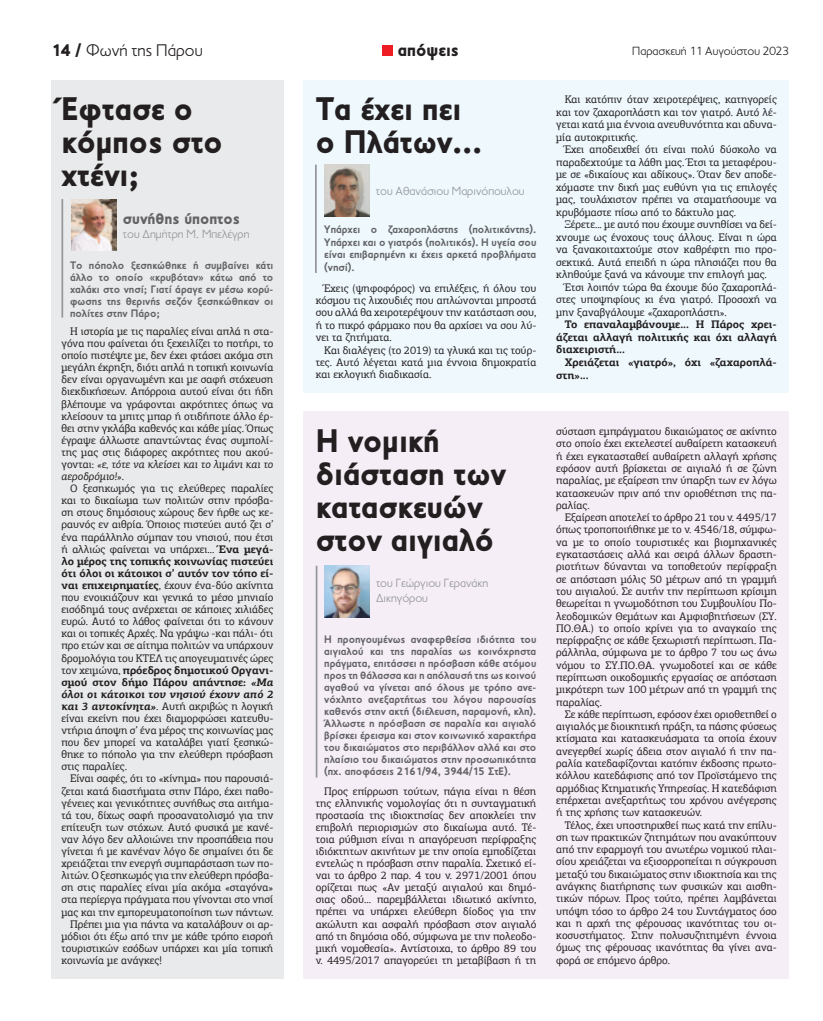
<style>
.page{position:relative;width:823px;height:1021px;background:#fff}
.page>*{position:absolute;margin:0;border:0;box-sizing:border-box;transform-origin:0 0}
.t1{font:900 33px/33px "PF Transport";color:#231f20}
.t2{font:900 17.9px "PF Transport";color:#231f20}
.t3{font:300 17px "PF Transport";color:#231f20}
.t4{font:900 16px "PF Transport";color:#636366}
.t5{font:300 12px/14.4px "PF Transport";color:#939598}
.t6{font:300 12px "PF Transport";color:#231f20}
.t7{font:11px/12.3px "PF Agora Slab Pro";color:#231f20;text-align:justify}
.t8{font:700 11px/12px "PF Transport";color:#636366;text-align:justify}
.t9{font:700 11px/12.5px "PF Agora Slab Pro";color:#231f20;text-align:justify}
.s1{font-weight:900}
.s2{font-style:italic}
.s3{font-weight:700}
.s4{font-weight:700;font-style:italic}
</style>
<div class="page">
<div style="left:382px;top:46px;width:11px;height:10px;background:#ed1d23"></div>
<div style="left:51px;top:80px;width:232px;height:898px;background:#e9eaeb"></div>
<img style="left:71px;top:199px;width:45px;height:52px">
<hr style="left:61px;top:199px;width:2px;height:118px;background:#939598">
<div style="left:303px;top:80px;width:485px;height:313px;background:#eef8fd"></div>
<div style="left:303px;top:411px;width:485px;height:567px;background:#f5eef6"></div>
<img style="left:324px;top:165px;width:45px;height:51px">
<hr style="left:315px;top:165px;width:1px;height:108px;background:#939598">
<img style="left:324px;top:566px;width:45px;height:51px">
<hr style="left:315px;top:566px;width:2px;height:211px;background:#939598">
<h3 class="t3" style="left:51px;top:41px;width:153px"><span class="s1">14 /</span> Φωνή της Πάρου</h3>
<h2 class="t2" style="left:397px;top:40px;width:63px">απόψεις</h2>
<p class="t6" style="left:632px;top:44px;width:158px">Παρασκευή 11 Αυγούστου 2023</p>
<h1 class="t1" style="left:61px;top:92px;width:162px">Έφτασε ο κόμπος στο χτένι;</h1>
<p class="t7" style="left:556px;top:93px;width:222px;text-indent:9px">Και κατόπιν όταν χειροτερέψεις, κατηγορείς και τον ζαχαροπλάστη και τον γιατρό. Αυτό λέ&shy;γεται κατά μια έννοια ανευθυνότητα και αδυνα&shy;μία αυτοκριτικής.</p>
<p class="t7" style="left:556px;top:143px;width:222px;text-indent:9px">Έχει αποδειχθεί ότι είναι πολύ δύσκολο να παραδεχτούμε τα λάθη μας. Έτσι τα μεταφέρου&shy;με σε «δικαίους και αδίκους». Όταν δεν αποδε&shy;χόμαστε την δική μας ευθύνη για τις επιλογές μας, τουλάχιστον πρέπει να σταματήσουμε να κρυβόμαστε πίσω από το δάκτυλο μας.</p>
<p class="t7" style="left:564px;top:218px;width:213px">Ξέρετε... με αυτό που έχουμε συνηθίσει να δεί-</p>
<p class="t7" style="left:556px;top:231px;width:222px">χνουμε ως ένοχους τους άλλους. Είναι η ώρα</p>
<p class="t7" style="left:556px;top:243px;width:222px">να ξανακοιταχτούμε στον καθρέφτη πιο προ-</p>
<p class="t7" style="left:556px;top:256px;width:222px">σεκτικά. Αυτά επειδή η ώρα πλησιάζει που θα</p>
<p class="t7" style="left:556px;top:268px;width:212px">κληθούμε ξανά να κάνουμε την επιλογή μας.</p>
<p class="t7" style="left:564px;top:281px;width:213px">Έτσι λοιπόν τώρα θα έχουμε δύο ζαχαροπλά-</p>
<p class="t7" style="left:556px;top:293px;width:222px">στες υποψηφίους κι ένα γιατρό. Προσοχή να</p>
<p class="t7" style="left:556px;top:306px;width:172px">μην ξαναβγάλουμε «ζαχαροπλάστη».</p>
<p class="t9" style="left:556px;top:318px;width:222px;text-indent:9px">Το επαναλαμβάνουμε... Η Πάρος χρει&shy;άζεται αλλαγή πολιτικής και όχι αλλαγή διαχειριστή...</p>
<p class="t9" style="left:556px;top:356px;width:222px;text-indent:9px">Χρειάζεται «γιατρό», όχι «ζαχαροπλά&shy;στη»...</p>
<h1 class="t1" style="left:315px;top:92px;width:168px;line-height:33.4px">Τα έχει πει ο Πλάτων...</h1>
<p class="t5" style="left:376px;top:184px;width:150px">του Αθανάσιου Μαρινόπουλου</p>
<h3 class="t4" style="left:123px;top:209px;width:118px">συνήθης ύποπτος</h3>
<p class="t5" style="left:123px;top:227px;width:128px">του Δημήτρη Μ. Μπελέγρη</p>
<p class="t8" style="left:324px;top:223px;width:213px;line-height:12.4px">Υπάρχει ο ζαχαροπλάστης (πολιτικάντης).<br>Υπάρχει και ο γιατρός (πολιτικός). Η υγεία σου είναι επιβαρημένη κι έχεις αρκετά προβλήματα (νησί).</p>
<p class="t7" style="left:315px;top:281px;width:222px;text-indent:9px">Έχεις (ψηφοφόρος) να επιλέξεις, ή όλου του κόσμου τις λιχουδιές που απλώνονται μπροστά σου αλλά θα χειροτερέψουν την κατάσταση σου, ή το πικρό φάρμακο που θα αρχίσει να σου λύ&shy;νει τα ζητήματα.</p>
<p class="t7" style="left:315px;top:343px;width:222px;text-indent:9px">Και διαλέγεις (το 2019) τα γλυκά και τις τούρ&shy;τες. Αυτό λέγεται κατά μια έννοια δημοκρατία και εκλογική διαδικασία.</p>
<p class="t8" style="left:70px;top:259px;width:205px">Το πόπολο ξεσηκώθηκε ή συμβαίνει κάτι άλλο το οποίο «κρυβόταν» κάτω από το χαλάκι στο νησί; Γιατί άραγε εν μέσω κορύ&shy;φωσης της θερινής σεζόν ξεσηκώθηκαν οι πολίτες στην Πάρο;</p>
<p class="t7" style="left:61px;top:325px;width:213px;text-indent:9px">Η ιστορία με τις παραλίες είναι απλά η στα&shy;γόνα που φαίνεται ότι ξεχειλίζει το ποτήρι, το οποίο πιστέψτε με, δεν έχει φτάσει ακόμα στη μεγάλη έκρηξη, διότι απλά η τοπική κοινωνία δεν είναι οργανωμένη και με σαφή στόχευση διεκδικήσεων. Απόρροια αυτού είναι ότι ήδη βλέπουμε να γράφονται ακρότητες όπως να κλείσουν τα μπιτς μπαρ ή οτιδήποτε άλλο έρ&shy;θει στην γκλάβα καθενός και κάθε μίας. Όπως έγραψε άλλωστε απαντώντας ένας συμπολί&shy;της μας στις διάφορες ακρότητες που ακού&shy;γονται: <span class="s2">«ε, τότε να κλείσει και το λιμάνι και το αεροδρόμιο!»</span>.</p>
<p class="t7" style="left:61px;top:482px;width:213px;text-indent:9px">Ο ξεσηκωμός για τις ελεύθερες παραλίες και το δικαίωμα των πολιτών στην πρόσβα&shy;ση στους δημόσιους χώρους δεν ήρθε ως κε&shy;ραυνός εν αιθρία. Όποιος πιστεύει αυτό ζει σ’ ένα παράλληλο σύμπαν του νησιού, που έτσι ή αλλιώς φαίνεται να υπάρχει... <span class="s3">Ένα μεγά&shy;λο μέρος της τοπικής κοινωνίας πιστεύει ότι όλοι οι κάτοικοι σ’ αυτόν τον τόπο εί&shy;ναι επιχειρηματίες</span>, έχουν ένα-δύο ακίνητα που ενοικιάζουν και γενικά το μέσο μηνιαίο εισόδημά τους ανέρχεται σε κάποιες χιλιάδες ευρώ. Αυτό το λάθος φαίνεται ότι το κάνουν και οι τοπικές Αρχές. Να γράψω -και πάλι- ότι προ ετών και σε αίτημα πολιτών να υπάρχουν δρομολόγια του ΚΤΕΛ τις απογευματινές ώρες τον χειμώνα, <span class="s3">πρόεδρος δημοτικού Οργανι&shy;σμού στον δήμο Πάρου απάντησε:</span> <span class="s4">«Μα όλοι οι κάτοικοι του νησιού έχουν από 2 και 3 αυτοκίνητα»</span>. Αυτή ακριβώς η λογική είναι εκείνη που έχει διαμορφώσει κατευθυ&shy;ντήρια άποψη σ’ ένα μέρος της κοινωνίας μας που δεν μπορεί να καταλάβει γιατί ξεσηκώ&shy;θηκε το πόπολο για την ελεύθερη πρόσβαση στις παραλίες.</p>
<p class="t7" style="left:70px;top:772px;width:205px">Είναι σαφές, ότι το «κίνημα» που παρουσιά-</p>
<p class="t7" style="left:61px;top:784px;width:213px">ζεται κατά διαστήματα στην Πάρο, έχει παθο-</p>
<p class="t7" style="left:61px;top:796px;width:213px">γένειες και γενικότητες συνήθως στα αιτήμα-</p>
<p class="t7" style="left:61px;top:808px;width:213px">τά του, δίχως σαφή προσανατολισμό για την</p>
<p class="t7" style="left:61px;top:820px;width:213px">επίτευξη των στόχων. Αυτό φυσικά με κανέ-</p>
<p class="t7" style="left:61px;top:833px;width:213px">ναν λόγο δεν αλλοιώνει την προσπάθεια που</p>
<p class="t7" style="left:61px;top:845px;width:213px">γίνεται ή με κανέναν λόγο δε σημαίνει ότι δε</p>
<p class="t7" style="left:61px;top:857px;width:213px">χρειάζεται την ενεργή συμπαράσταση των πο-</p>
<p class="t7" style="left:61px;top:869px;width:213px">λιτών. Ο ξεσηκωμός για την ελεύθερη πρόσβα-</p>
<p class="t7" style="left:61px;top:881px;width:213px">ση στις παραλίες είναι μία ακόμα «σταγόνα»</p>
<p class="t7" style="left:61px;top:893px;width:213px">στα περίεργα πράγματα που γίνονται στο νησί</p>
<p class="t7" style="left:61px;top:905px;width:213px">μας και την εμπορευματοποίηση των πάντων.</p>
<p class="t7" style="left:70px;top:917px;width:205px">Πρέπει μια για πάντα να καταλάβουν οι αρ-</p>
<p class="t7" style="left:61px;top:929px;width:213px">μόδιοι ότι έξω από την με κάθε τρόπο εισροή</p>
<p class="t7" style="left:61px;top:941px;width:213px">τουριστικών εσόδων υπάρχει και μία τοπική</p>
<p class="t7" style="left:61px;top:953px;width:102px">κοινωνία με ανάγκες!</p>
<p class="t7" style="left:556px;top:425px;width:222px">σύσταση εμπράγματου δικαιώματος σε ακίνητο στο οποίο έχει εκτελεστεί αυθαίρετη κατασκευή ή έχει εγκατασταθεί αυθαίρετη αλλαγή χρήσης εφόσον αυτή βρίσκεται σε αιγιαλό ή σε ζώνη παραλίας, με εξαίρεση την ύπαρξη των εν λόγω κατασκευών πριν από την οριοθέτηση της πα&shy;ραλίας.</p>
<p class="t7" style="left:556px;top:511px;width:222px;text-indent:9px">Εξαίρεση αποτελεί το άρθρο 21 του ν. 4495/17 όπως τροποποιήθηκε με το ν. 4546/18, σύμφω&shy;να με το οποίο τουριστικές και βιομηχανικές εγκαταστάσεις αλλά και σειρά άλλων δραστη&shy;ριοτήτων δύνανται να τοποθετούν περίφραξη σε απόσταση μόλις 50 μέτρων από τη γραμμή του αιγιαλού. Σε αυτήν την περίπτωση κρίσιμη θεωρείται η γνωμοδότηση του Συμβουλίου Πο&shy;λεοδομικών Θεμάτων και Αμφισβητήσεων (ΣΥ.<br>ΠΟ.ΘΑ.) το οποίο κρίνει για το αναγκαίο της περίφραξης σε κάθε ξεχωριστή περίπτωση. Πα&shy;ράλληλα, σύμφωνα με το άρθρο 7 του ως άνω νόμου το ΣΥ.ΠΟ.ΘΑ. γνωμοδοτεί και σε κάθε περίπτωση οικοδομικής εργασίας σε απόσταση μικρότερη των 100 μέτρων από τη γραμμή της παραλίας.</p>
<p class="t7" style="left:556px;top:708px;width:222px;text-indent:9px">Σε κάθε περίπτωση, εφόσον έχει οριοθετηθεί ο αιγιαλός με διοικητική πράξη, τα πάσης φύσεως κτίσματα και κατασκευάσματα τα οποία έχουν ανεγερθεί χωρίς άδεια στον αιγιαλό ή την πα&shy;ραλία κατεδαφίζονται κατόπιν έκδοσης πρωτο&shy;κόλλου κατεδάφισης από τον Προϊστάμενο της αρμόδιας Κτηματικής Υπηρεσίας. Η κατεδάφιση επέρχεται ανεξαρτήτως του χρόνου ανέγερσης ή της χρήσης των κατασκευών.</p>
<p class="t7" style="left:556px;top:818px;width:222px;text-indent:9px">Τέλος, έχει υποστηριχθεί πως κατά την επίλυ&shy;ση των πρακτικών ζητημάτων που ανακύπτουν από την εφαρμογή του ανωτέρω νομικού πλαι&shy;σίου χρειάζεται να εξισορροπείται η σύγκρουση μεταξύ του δικαιώματος στην ιδιοκτησία και της ανάγκης διατήρησης των φυσικών και αισθη&shy;τικών πόρων. Προς τούτο, πρέπει λαμβάνεται υπόψη τόσο το άρθρο 24 του Συντάγματος όσο και η αρχή της φέρουσας ικανότητας του οι&shy;κοσυστήματος. Στην πολυσυζητημένη έννοια όμως της φέρουσας ικανότητας θα γίνει ανα&shy;φορά σε επόμενο άρθρο.</p>
<h1 class="t1" style="left:315px;top:424px;width:192px">Η νομική διάσταση των κατασκευών στον αιγιαλό</h1>
<p class="t5" style="left:376px;top:576px;width:114px">του Γεώργιου Γερανάκη<br>Δικηγόρου</p>
<p class="t8" style="left:324px;top:633px;width:213px">Η προηγουμένως αναφερθείσα ιδιότητα του αιγιαλού και της παραλίας ως κοινόχρηστα πράγματα, επιτάσσει η πρόσβαση κάθε ατόμου προς τη θάλασσα και η απόλαυσή της ως κοινού αγαθού να γίνεται από όλους με τρόπο ανε&shy;νόχλητο ανεξαρτήτως του λόγου παρουσίας καθενός στην ακτή (διέλευση, παραμονή, κλπ).<br>Άλλωστε η πρόσβαση σε παραλία και αιγιαλό βρίσκει έρεισμα και στον κοινωνικό χαρακτήρα του δικαιώματος στο περιβάλλον αλλά και στο πλαίσιο του δικαιώματος στην προσωπικότητα (πχ. αποφάσεις 2161/94, 3944/15 ΣτΕ).</p>
<p class="t7" style="left:315px;top:785px;width:222px;line-height:12px;text-indent:9px">Προς επίρρωση τούτων, πάγια είναι η θέση της ελληνικής νομολογίας ότι η συνταγματική προστασία της ιδιοκτησίας δεν αποκλείει την επιβολή περιορισμών στο δικαίωμα αυτό. Τέ&shy;τοια ρύθμιση είναι η απαγόρευση περίφραξης ιδιόκτητων ακινήτων με την οποία εμποδίζεται εντελώς η πρόσβαση στην παραλία. Σχετικό εί&shy;ναι το άρθρο 2 παρ. 4 του ν. 2971/2001 όπου ορίζεται πως «Αν μεταξύ αιγιαλού και δημό&shy;σιας οδού... παρεμβάλλεται ιδιωτικό ακίνητο, πρέπει να υπάρχει ελεύθερη δίοδος για την ακώλυτη και ασφαλή πρόσβαση στον αιγιαλό από τη δημόσια οδό, σύμφωνα με την πολεοδο&shy;μική νομοθεσία». Αντίστοιχα, το άρθρο 89 του ν. 4495/2017 απαγορεύει τη μεταβίβαση ή τη</p>
</div>
